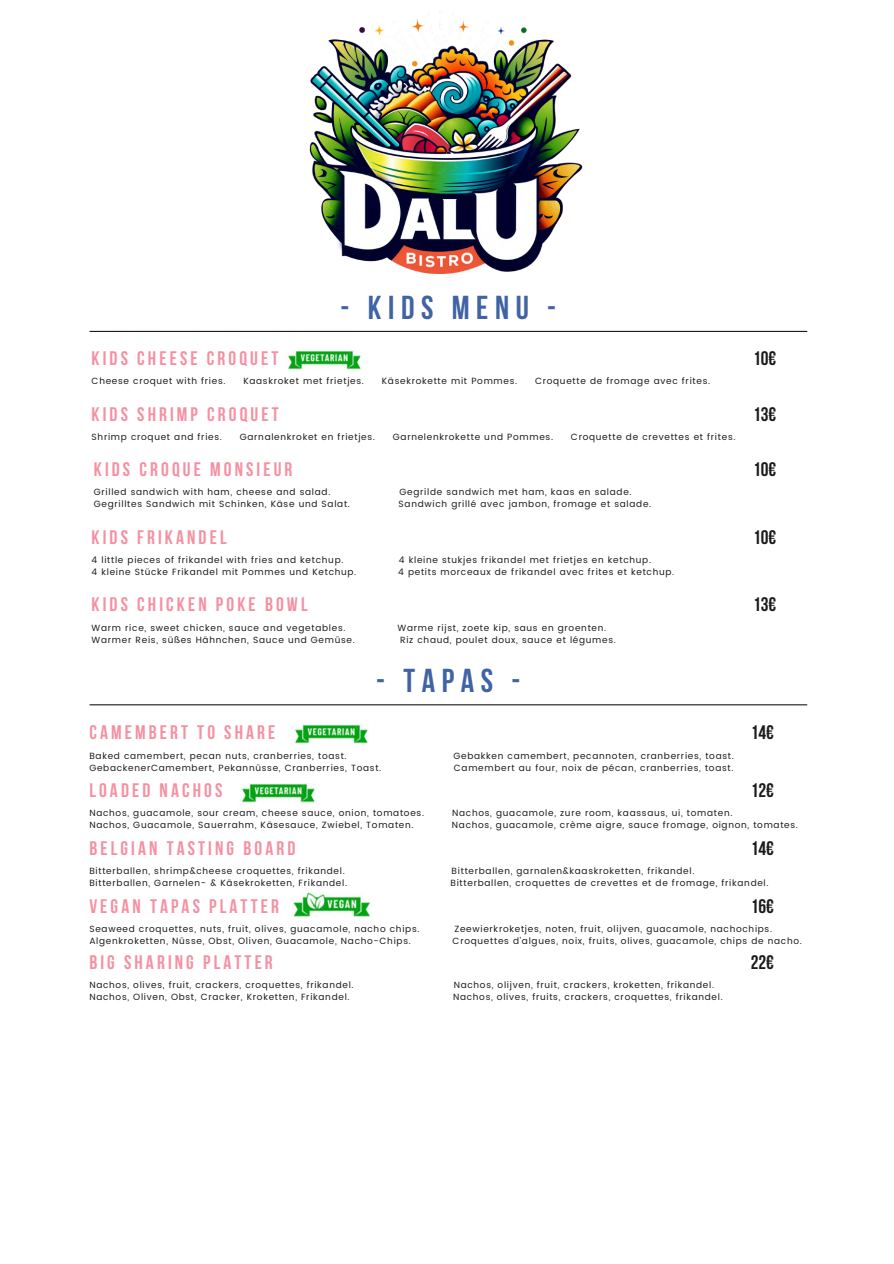
<style>
.page{position:relative;width:894px;height:1264px;background:#fff}
.page>*{position:absolute;margin:0;border:0;box-sizing:border-box;transform-origin:0 0}
.t1{font:700 33px "Bebas Neue";letter-spacing:.2em;color:#4063a4}
.t2{font:700 19.5px "Bebas Neue";letter-spacing:.16em;color:#f590a2}
.t3{font:700 19.5px "Bebas Neue";color:#1b1b1b}
.t4{font:9px "Poppins";letter-spacing:.08em;color:#1b1b1b}
</style>
<div class="page">
<svg style="left:324px;top:330px;width:248px;height:1px"></svg>
<hr style="left:90px;top:331px;width:716px;height:1px;background:#1b1b1b">
<img style="left:309px;top:15px;width:274px;height:258px">
<svg style="left:359px;top:705px;width:178px;height:1px"></svg>
<hr style="left:90px;top:704px;width:716px;height:1px;background:#1b1b1b">
<img style="left:293px;top:892px;width:77px;height:24px">
<img style="left:287px;top:350px;width:74px;height:20px">
<img style="left:294px;top:724px;width:74px;height:19px">
<img style="left:241px;top:783px;width:74px;height:19px">
<p class="t1" style="left:340px;top:294px;width:217px">- KIDS MENU -</p>
<h3 class="t2" style="left:92px;top:350px;width:188px">KIDS CHEESE CROQUET</h3>
<p class="t4" style="left:92px;top:375px;width:135px">Cheese croquet with fries.</p>
<p class="t4" style="left:243px;top:375px;width:122px">Kaaskroket met frietjes.</p>
<p class="t4" style="left:381px;top:375px;width:137px">Käsekrokette mit Pommes.</p>
<p class="t4" style="left:535px;top:375px;width:176px">Croquette de fromage avec frites.</p>
<p class="t2" style="left:92px;top:406px;width:188px">KIDS SHRIMP CROQUET</p>
<h3 class="t4" style="left:92px;top:431px;width:132px">Shrimp croquet and fries.</h3>
<h3 class="t4" style="left:240px;top:431px;width:137px">Garnalenkroket en frietjes.</h3>
<h3 class="t4" style="left:393px;top:431px;width:162px">Garnelenkrokette und Pommes.</h3>
<h3 class="t4" style="left:571px;top:431px;width:166px">Croquette de crevettes et frites.</h3>
<p class="t2" style="left:94px;top:461px;width:200px">KIDS CROQUE MONSIEUR</p>
<h3 class="t4" style="left:94px;top:487px;width:238px">Grilled sandwich with ham, cheese and salad.</h3>
<h3 class="t4" style="left:399px;top:487px;width:233px">Gegrilde sandwich met ham, kaas en salade.</h3>
<h2 class="t4" style="left:94px;top:499px;width:257px">Gegrilltes Sandwich mit Schinken, Käse und Salat.</h2>
<h2 class="t4" style="left:398px;top:499px;width:254px">Sandwich grillé avec jambon, fromage et salade.</h2>
<p class="t2" style="left:92px;top:529px;width:136px">KIDS FRIKANDEL</p>
<h3 class="t4" style="left:92px;top:554px;width:253px">4 little pieces of frikandel with fries and ketchup.</h3>
<h3 class="t4" style="left:399px;top:554px;width:253px">4 kleine stukjes frikandel met frietjes en ketchup.</h3>
<h2 class="t4" style="left:92px;top:566px;width:266px">4 kleine Stücke Frikandel mit Pommes und Ketchup.</h2>
<h2 class="t4" style="left:398px;top:566px;width:277px">4 petits morceaux de frikandel avec frites et ketchup.</h2>
<p class="t2" style="left:92px;top:597px;width:217px">KIDS CHICKEN POKE BOWL</p>
<h3 class="t4" style="left:92px;top:622px;width:255px">Warm rice, sweet chicken, sauce and vegetables.</h3>
<h3 class="t4" style="left:397px;top:622px;width:210px">Warme rijst, zoete kip, saus en groenten.</h3>
<h2 class="t4" style="left:92px;top:634px;width:265px">Warmer Reis, süßes Hähnchen, Sauce und Gemüse.</h2>
<h2 class="t4" style="left:400px;top:634px;width:217px">Riz chaud, poulet doux, sauce et légumes.</h2>
<p class="t1" style="left:376px;top:667px;width:146px">- TAPAS -</p>
<h1 class="t2" style="left:89px;top:724px;width:187px">CAMEMBERT TO SHARE</h1>
<h3 class="t4" style="left:89px;top:750px;width:259px">Baked camembert, pecan nuts, cranberries, toast.</h3>
<h3 class="t4" style="left:453px;top:750px;width:282px">Gebakken camembert, pecannoten, cranberries, toast.</h3>
<p class="t4" style="left:89px;top:762px;width:293px">GebackenerCamembert, Pekannüsse, Cranberries, Toast.</p>
<p class="t4" style="left:454px;top:762px;width:281px">Camembert au four, noix de pécan, cranberries, toast.</p>
<h2 class="t3" style="left:752px;top:350px;width:25px">10€</h2>
<h2 class="t3" style="left:752px;top:406px;width:25px">13€</h2>
<p class="t3" style="left:752px;top:461px;width:25px">10€</p>
<p class="t3" style="left:752px;top:529px;width:25px">10€</p>
<p class="t3" style="left:752px;top:597px;width:25px">13€</p>
<h2 class="t3" style="left:750px;top:724px;width:25px">14€</h2>
<p class="t2" style="left:89px;top:782px;width:134px">LOADED NACHOS</p>
<p class="t4" style="left:89px;top:808px;width:336px">Nachos, guacamole, sour cream, cheese sauce, onion, tomatoes.</p>
<p class="t4" style="left:452px;top:808px;width:282px">Nachos, guacamole, zure room, kaassaus, ui, tomaten.</p>
<h3 class="t4" style="left:89px;top:820px;width:325px">Nachos, Guacamole, Sauerrahm, Käsesauce, Zwiebel, Tomaten.</h3>
<h3 class="t4" style="left:452px;top:820px;width:347px">Nachos, guacamole, crème aigre, sauce fromage, oignon, tomates.</h3>
<p class="t3" style="left:750px;top:782px;width:25px">12€</p>
<h2 class="t2" style="left:89px;top:840px;width:207px">BELGIAN TASTING BOARD</h2>
<p class="t4" style="left:89px;top:865px;width:257px">Bitterballen, shrimp&amp;cheese croquettes, frikandel.</p>
<p class="t4" style="left:451px;top:865px;width:244px">Bitterballen, garnalen&amp;kaaskroketten, frikandel.</p>
<p class="t4" style="left:89px;top:877px;width:259px">Bitterballen, Garnelen- &amp; Käsekroketten, Frikandel.</p>
<p class="t4" style="left:450px;top:877px;width:319px">Bitterballen, croquettes de crevettes et de fromage, frikandel.</p>
<h3 class="t3" style="left:750px;top:840px;width:25px">14€</h3>
<h2 class="t2" style="left:89px;top:898px;width:191px">VEGAN TAPAS PLATTER</h2>
<p class="t4" style="left:89px;top:923px;width:331px">Seaweed croquettes, nuts, fruit, olives, guacamole, nacho chips.</p>
<p class="t4" style="left:454px;top:923px;width:319px">Zeewierkroketjes, noten, fruit, olijven, guacamole, nachochips.</p>
<p class="t4" style="left:89px;top:935px;width:323px">Algenkroketten, Nüsse, Obst, Oliven, Guacamole, Nacho-Chips.</p>
<p class="t4" style="left:452px;top:935px;width:350px">Croquettes d'algues, noix, fruits, olives, guacamole, chips de nacho.</p>
<p class="t3" style="left:750px;top:898px;width:25px">16€</p>
<h3 class="t2" style="left:89px;top:954px;width:185px">BIG SHARING PLATTER</h3>
<h2 class="t4" style="left:89px;top:979px;width:266px">Nachos, olives, fruit, crackers, croquettes, frikandel.</h2>
<h2 class="t4" style="left:453px;top:979px;width:262px">Nachos, olijven, fruit, crackers, kroketten, frikandel.</h2>
<p class="t4" style="left:89px;top:991px;width:262px">Nachos, Oliven, Obst, Cracker, Kroketten, Frikandel.</p>
<p class="t4" style="left:453px;top:991px;width:271px">Nachos, olives, fruits, crackers, croquettes, frikandel.</p>
<p class="t3" style="left:750px;top:954px;width:25px">22€</p>
</div>
